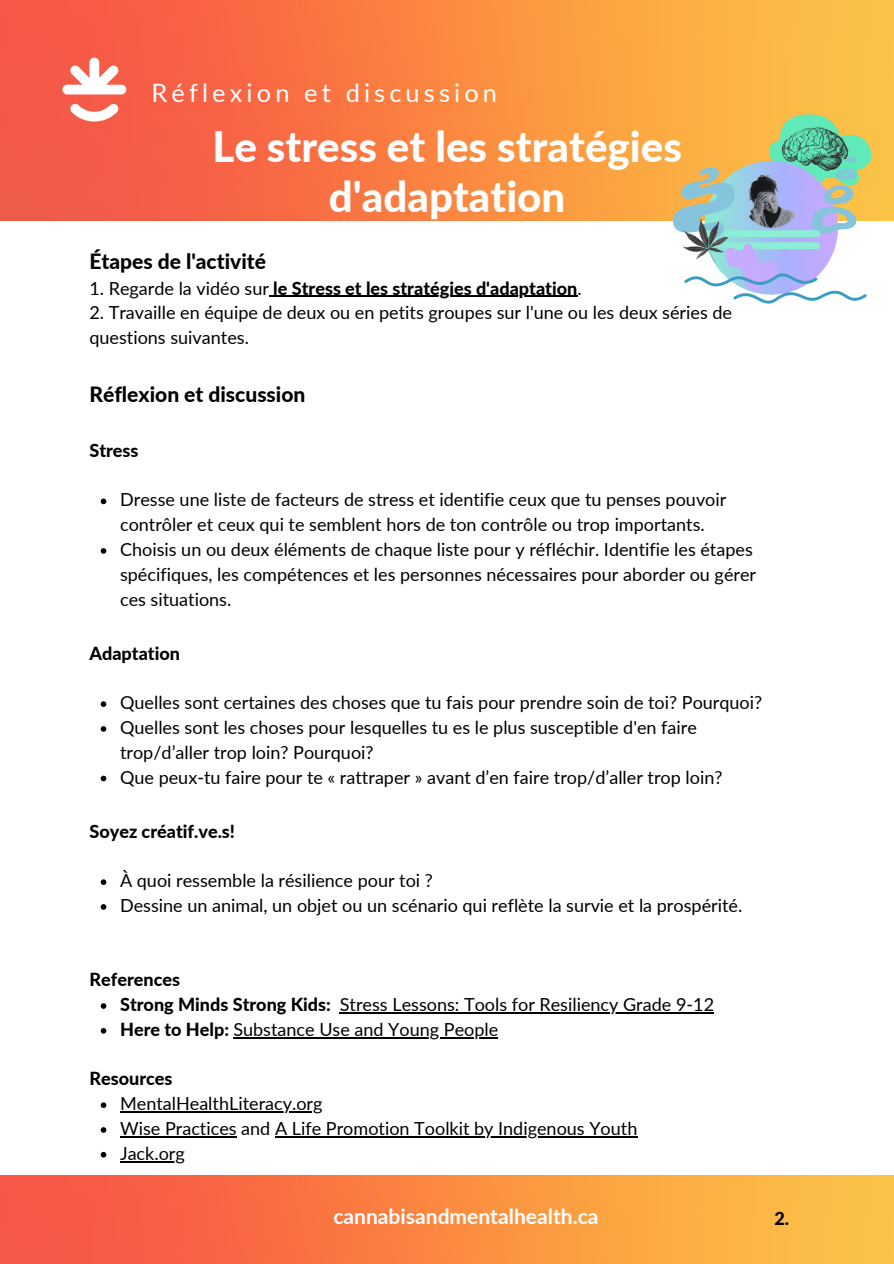
<style>
.page{position:relative;width:894px;height:1264px;background:#fff}
.page>*{position:absolute;margin:0;border:0;box-sizing:border-box;transform-origin:0 0}
.t1{font:800 42px/49.5px "Lato";color:#fff;text-align:center}
.t2{font:25.35px "Lato";letter-spacing:.165em;color:#fff}
.t3{font:800 21px "Lato";color:#000}
.t4{font:700 21px "Lato";color:#fff}
.t5{font:18px/24.8px "Lato";color:#000}
.t6{font:800 18px "Lato";color:#000}
.s1{font-weight:400}
.s2{font-weight:800}
</style>
<div class="page">
<svg style="left:101px;top:498px;width:5px;height:6px"></svg>
<svg style="left:101px;top:548px;width:5px;height:5px"></svg>
<svg style="left:101px;top:701px;width:5px;height:6px"></svg>
<svg style="left:101px;top:726px;width:5px;height:5px"></svg>
<svg style="left:101px;top:775px;width:5px;height:6px"></svg>
<svg style="left:101px;top:879px;width:5px;height:6px"></svg>
<svg style="left:101px;top:904px;width:5px;height:5px"></svg>
<svg style="left:101px;top:1003px;width:5px;height:5px"></svg>
<hr style="left:340px;top:1012px;width:374px;height:1px;background:#000">
<svg style="left:101px;top:1028px;width:5px;height:5px"></svg>
<hr style="left:233px;top:1037px;width:265px;height:1px;background:#000">
<svg style="left:101px;top:1102px;width:5px;height:5px"></svg>
<hr style="left:120px;top:1111px;width:202px;height:1px;background:#000">
<svg style="left:101px;top:1127px;width:5px;height:5px"></svg>
<hr style="left:120px;top:1136px;width:116px;height:1px;background:#000">
<hr style="left:275px;top:1136px;width:362px;height:1px;background:#000">
<svg style="left:101px;top:1151px;width:5px;height:6px"></svg>
<hr style="left:120px;top:1160px;width:65px;height:2px;background:#000">
<hr style="left:269px;top:296px;width:308px;height:1px;background:#000">
<img style="left:0;top:0;width:893px;height:221px">
<svg style="left:62px;top:58px;width:64px;height:36px"></svg>
<svg style="left:70px;top:103px;width:49px;height:19px"></svg>
<img style="left:0;top:1175px;width:893px;height:88px">
<img style="left:652px;top:107px;width:241px;height:197px">
<p class="t2" style="left:151px;top:77px;width:347px">Réflexion et discussion</p>
<p class="t1" style="left:212px;top:121px;width:471px">Le stress et les stratégies d'adaptation</p>
<p class="t3" style="left:89px;top:248px;width:178px">Étapes de l'activité</p>
<p class="t6" style="left:89px;top:277px;width:493px"><span class="s1">1. Regarde la vidéo sur</span> le Stress et les stratégies d'adaptation<span class="s1">.</span></p>
<p class="t5" style="left:89px;top:300px;width:644px">2. Travaille en équipe de deux ou en petits groupes sur l'une ou les deux séries de questions suivantes.</p>
<p class="t3" style="left:89px;top:381px;width:217px">Réflexion et discussion</p>
<p class="t6" style="left:89px;top:439px;width:51px">Stress</p>
<p class="t5" style="left:120px;top:487px;width:607px">Dresse une liste de facteurs de stress et identifie ceux que tu penses pouvoir contrôler et ceux qui te semblent hors de ton contrôle ou trop importants.</p>
<p class="t5" style="left:120px;top:536px;width:637px">Choisis un ou deux éléments de chaque liste pour y réfléchir. Identifie les étapes spécifiques, les compétences et les personnes nécessaires pour aborder ou gérer ces situations.</p>
<p class="t6" style="left:89px;top:642px;width:92px">Adaptation</p>
<p class="t5" style="left:120px;top:690px;width:643px">Quelles sont certaines des choses que tu fais pour prendre soin de toi? Pourquoi?</p>
<p class="t5" style="left:120px;top:714px;width:578px">Quelles sont les choses pour lesquelles tu es le plus susceptible d'en faire trop/d’aller trop loin? Pourquoi?</p>
<p class="t5" style="left:120px;top:764px;width:603px">Que peux-tu faire pour te « rattraper » avant d’en faire trop/d’aller trop loin?</p>
<p class="t6" style="left:89px;top:819px;width:147px">Soyez créatif.ve.s!</p>
<p class="t5" style="left:120px;top:867px;width:314px">À quoi ressemble la résilience pour toi ?</p>
<p class="t5" style="left:120px;top:892px;width:623px">Dessine un animal, un objet ou un scénario qui reflète la survie et la prospérité.</p>
<p class="t6" style="left:89px;top:968px;width:92px">References</p>
<p class="t5" style="left:120px;top:991px;width:595px"><span class="s2">Strong Minds Strong Kids:</span> Stress Lessons: Tools for Resiliency Grade 9-12</p>
<p class="t5" style="left:120px;top:1016px;width:379px"><span class="s2">Here to Help:</span> Substance Use and Young People</p>
<p class="t6" style="left:89px;top:1067px;width:85px">Resources</p>
<p class="t5" style="left:120px;top:1090px;width:204px">MentalHealthLiteracy.org</p>
<p class="t5" style="left:120px;top:1115px;width:518px">Wise Practices and A Life Promotion Toolkit by Indigenous Youth</p>
<p class="t5" style="left:120px;top:1140px;width:66px">Jack.org</p>
<p class="t4" style="left:333px;top:1203px;width:266px">cannabisandmentalhealth.ca</p>
<p class="t6" style="left:774px;top:1207px;width:16px">2.</p>
</div>
